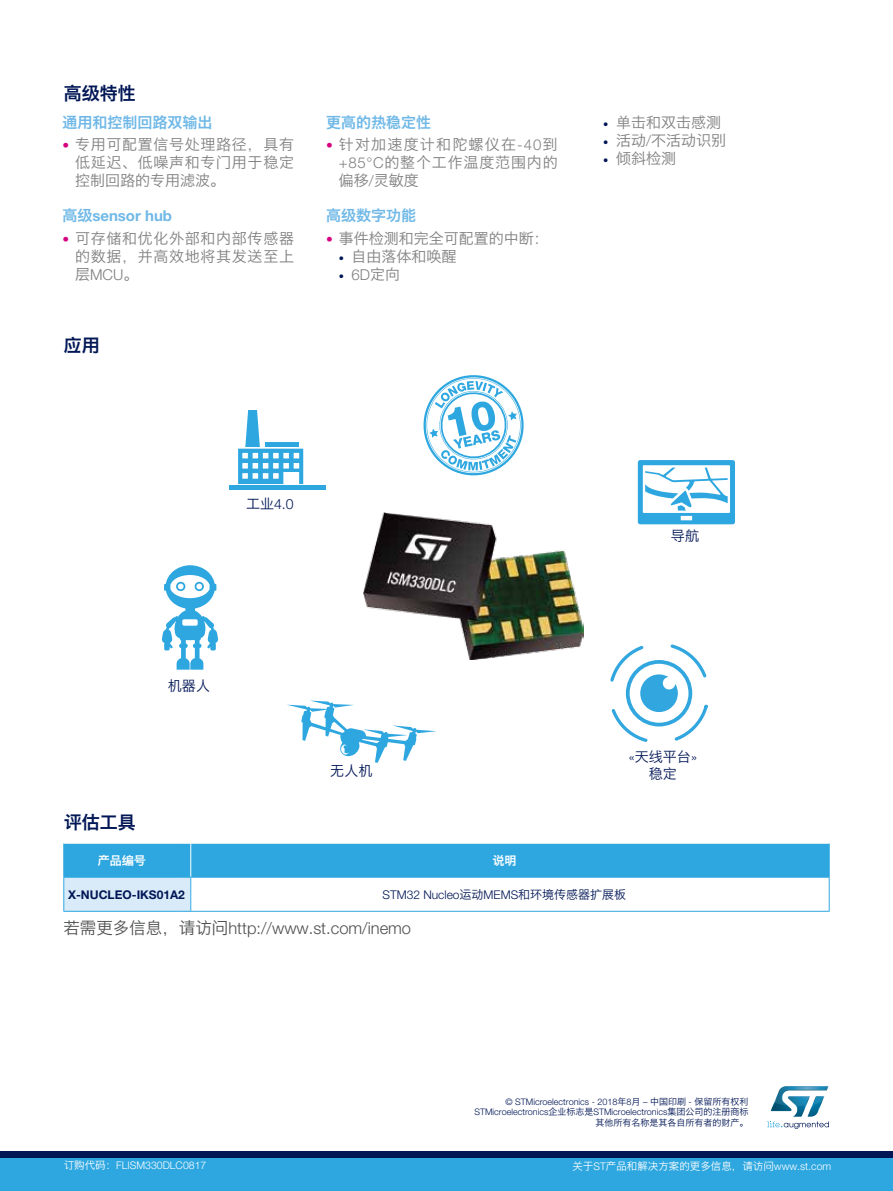
<style>
.page{position:relative;width:893px;height:1191px;background:#fff}
.page>*{position:absolute;margin:0;border:0;box-sizing:border-box;transform-origin:0 0}
.t1{font:18px "Hiragino Sans GB W6";color:#001655}
.t2{font:300 16.5px "Helvetica Neue";color:#4e504f}
.t3{font:15px/18px "Hiragino Sans GB W3";letter-spacing:.045em;color:#807f80;text-align:justify}
.t4{font:15px "Hiragino Sans GB W3";color:#807f80}
.t5{font:15px "Hiragino Sans GB W6";color:#6fb8e7}
.t6{font:700 15px "Helvetica Neue";color:#6fb8e7}
.t7{font:300 15px "Helvetica Neue";color:#807f80}
.t8{font:14.1px/16.8px "Hiragino Sans GB W3";color:#001655;text-align:center}
.t9{font:300 14.1px "Helvetica Neue";color:#001655}
.t10{font:300 12px "Helvetica Neue";color:#001655}
.t11{font:700 12px "Helvetica Neue";color:#001655}
.t12{font:12px "Hiragino Sans GB W6";color:#fff}
.t13{font:10.5px "Hiragino Sans GB W3";color:#fff}
.t14{font:300 10.5px "Helvetica Neue";color:#fff}
.t15{font:300 9px/10.8px "Helvetica Neue";color:#001655;text-align:right}
.t16{font:9px "Hiragino Sans GB W3";color:#001655}
.s1{font-family:"Helvetica Neue";font-weight:300;font-size:13.5px;color:#d6007f}
.s2{font-family:"Helvetica Neue";font-weight:300;font-size:10.5px;color:#001655}
.s3{font-family:"Helvetica Neue";font-weight:300}
.s4{font-family:"Hiragino Sans GB W6";font-weight:400}
.s5{font-family:"Hiragino Sans GB W3";font-weight:400}
.s6{font-size:10.5px;color:#001655}
</style>
<div class="page">
<div style="left:0;top:1157px;width:893px;height:34px;background:#2ea7e0"></div>
<div style="left:0;top:1151px;width:893px;height:6px;background:#001655"></div>
<svg style="left:767px;top:1086px;width:62px;height:43px"></svg>
<svg style="left:162px;top:565px;width:56px;height:104px"></svg>
<svg style="left:287px;top:700px;width:149px;height:63px"></svg>
<svg style="left:423px;top:375px;width:101px;height:101px"></svg>
<svg style="left:238px;top:410px;width:65px;height:74px"></svg>
<div style="left:229px;top:485px;width:96px;height:5px;background:#2ea7e0"></div>
<svg style="left:638px;top:460px;width:97px;height:64px"></svg>
<svg style="left:610px;top:644px;width:98px;height:98px"></svg>
<img style="left:363px;top:512px;width:221px;height:147px">
<div style="left:64px;top:844px;width:765px;height:33px;background:#2ea7e0"></div>
<div style="left:64px;top:877px;width:127px;height:34px;background:#d9eaf8"></div>
<hr style="left:190px;top:843px;width:1px;height:34px;background:#fff">
<hr style="left:63px;top:843px;width:1px;height:34px;background:#2ea7e0">
<hr style="left:829px;top:843px;width:1px;height:34px;background:#2ea7e0">
<hr style="left:63px;top:877px;width:1px;height:34px;background:#2ea7e0">
<hr style="left:63px;top:877px;width:116px;height:1px;background:#2ea7e0">
<hr style="left:63px;top:911px;width:116px;height:1px;background:#2ea7e0">
<hr style="left:190px;top:877px;width:1px;height:34px;background:#2ea7e0">
<hr style="left:179px;top:877px;width:651px;height:1px;background:#2ea7e0">
<hr style="left:829px;top:877px;width:1px;height:34px;background:#2ea7e0">
<hr style="left:179px;top:911px;width:651px;height:1px;background:#2ea7e0">
<p class="t1" style="left:64px;top:82px;width:74px">高级特性</p>
<p class="t5" style="left:62px;top:113px;width:152px">通用和控制回路双输出</p>
<p class="t3" style="left:75px;top:135px;width:220px;text-indent:-13px"><span class="s1">•</span> 专用可配置信号处理路径，具有低延迟、低噪声和专门用于稳定控制回路的专用滤波。</p>
<p class="t5" style="left:326px;top:113px;width:106px">更高的热稳定性</p>
<p class="t4" style="left:603px;top:113px;width:119px"><span class="s2">•</span> 单击和双击感测</p>
<p class="t3" style="left:603px;top:131px;width:124px"><span class="s2">•</span> 活动<span class="s3">/</span>不活动识别</p>
<p class="t3" style="left:603px;top:149px;width:74px"><span class="s2">•</span> 倾斜检测</p>
<p class="t3" style="left:339px;top:135px;width:220px;text-indent:-13px"><span class="s1">•</span> 针对加速度计和陀螺仪在<span class="s3">-40</span>到<span class="s3">+85°C</span>的整个工作温度范围内的偏移<span class="s3">/</span>灵敏度</p>
<p class="t6" style="left:62px;top:207px;width:111px"><span class="s4">高级</span>sensor hub</p>
<p class="t5" style="left:326px;top:206px;width:91px">高级数字功能</p>
<p class="t3" style="left:62px;top:229px;width:233px;text-align:right"><span class="s1">•</span> 可存储和优化外部和内部传感器的数据，并高效地将其发送至上</p>
<p class="t7" style="left:75px;top:266px;width:65px"><span class="s5">层</span>MCU<span class="s5">。</span></p>
<p class="t1" style="left:64px;top:333px;width:37px">应用</p>
<p class="t4" style="left:326px;top:229px;width:224px"><span class="s1">•</span> 事件检测和完全可配置的中断：</p>
<p class="t4" style="left:339px;top:247px;width:119px"><span class="s2">•</span> 自由落体和唤醒</p>
<p class="t7" style="left:339px;top:266px;width:63px"><span class="s6">•</span> 6D<span class="s5">定向</span></p>
<p class="t9" style="left:246px;top:495px;width:49px"><span class="s5">工业</span>4.0</p>
<p class="t8" style="left:168px;top:677px;width:44px">机器人</p>
<p class="t1" style="left:64px;top:810px;width:74px">评估工具</p>
<p class="t8" style="left:330px;top:762px;width:44px">无人机</p>
<p class="t8" style="left:671px;top:527px;width:30px">导航</p>
<p class="t8" style="left:629px;top:748px;width:70px"><span class="s3">«</span>天线平台<span class="s3">»</span>稳定</p>
<p class="t12" style="left:98px;top:852px;width:49px">产品编号</p>
<p class="t11" style="left:68px;top:887px;width:118px">X-NUCLEO-IKS01A2</p>
<p class="t2" style="left:63px;top:918px;width:349px"><span class="s5">若需更多信息，请访问</span>http://www.st.com/inemo</p>
<p class="t12" style="left:492px;top:852px;width:25px">说明</p>
<p class="t10" style="left:382px;top:887px;width:245px">STM32 Nucleo<span class="s5">运动</span>MEMS<span class="s5">和环境传感器扩展板</span></p>
<p class="t15" style="left:474px;top:1095px;width:276px">© STMicroelectronics - 2018<span class="s5">年</span>8<span class="s5">月</span> – <span class="s5">中国印刷</span> - <span class="s5">保留所有权利<br></span>STMicroelectronics<span class="s5">企业标志是</span>STMicroelectronics<span class="s5">集团公司的注册商标</span></p>
<p class="t16" style="left:595px;top:1117px;width:154px">其他所有名称是其各自所有者的财产。</p>
<p class="t14" style="left:64px;top:1158px;width:144px"><span class="s5">订购代码：</span>FLISM330DLC0817</p>
<p class="t13" style="left:572px;top:1159px;width:260px">关于<span class="s3">ST</span>产品和解决方案的更多信息，请访问<span class="s3">www.st.com</span></p>
</div>
